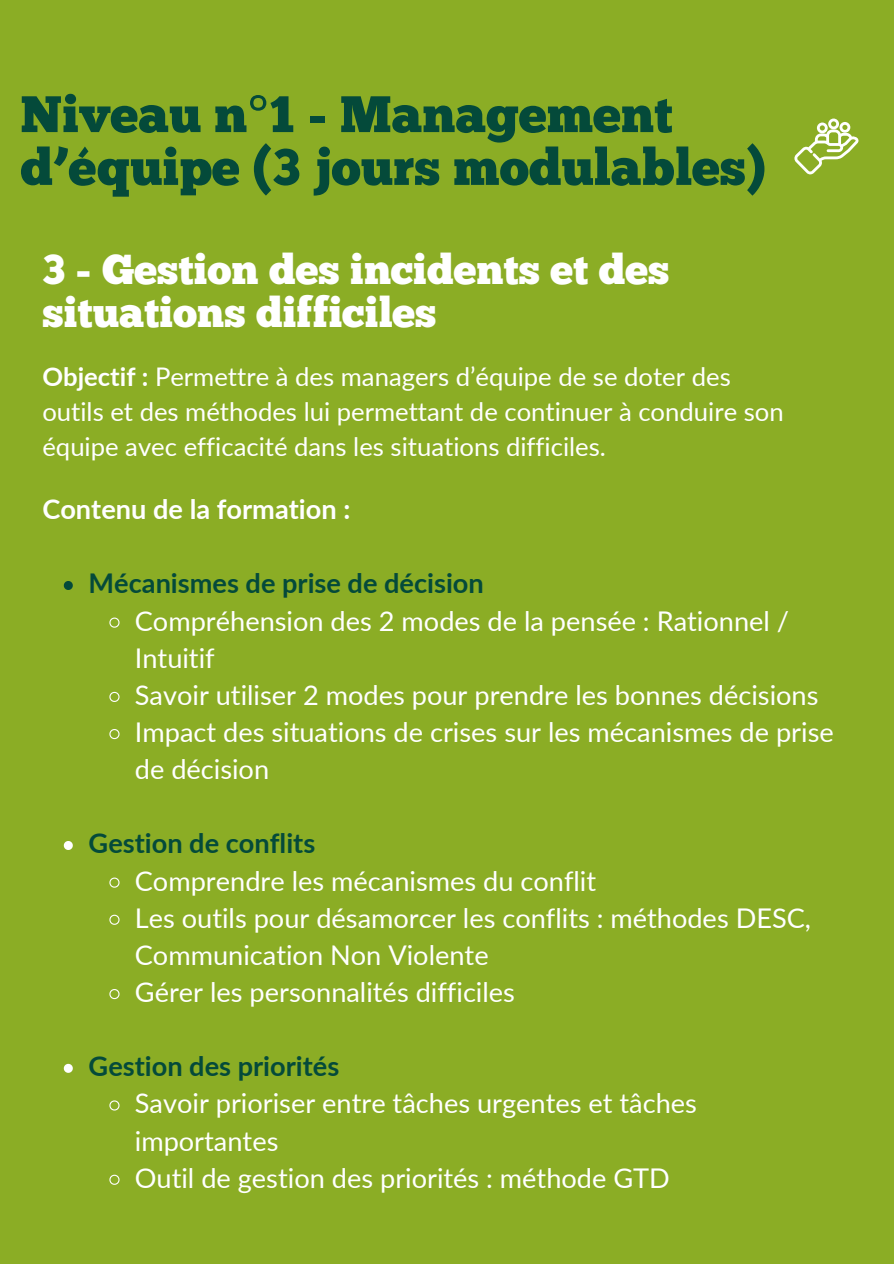
<style>
.page{position:relative;width:894px;height:1264px;background:#fff}
.page>*{position:absolute;margin:0;border:0;box-sizing:border-box;transform-origin:0 0}
.t1{font:51.15px/52.8px "Chunk Five";color:#044a3a}
.t2{font:41.85px/43.3px "Chunk Five";color:#fff}
.t3{font:27.15px/37.2px "Lato";color:#fff}
.t4{font:700 27.15px "Lato";color:#044a3a}
.t5{font:700 27.15px "Lato";color:#fff}
.t6{font:25.65px/34.8px "Lato";color:#fff}
.s1{font-family:"Noto Sans"}
.s2{font-weight:700}
</style>
<div class="page">
<div style="left:0;top:0;width:893px;height:1263px;background:#8bad25"></div>
<svg style="left:794px;top:118px;width:63px;height:56px"></svg>
<svg style="left:64px;top:581px;width:9px;height:9px"></svg>
<svg style="left:109px;top:617px;width:11px;height:11px"></svg>
<svg style="left:109px;top:691px;width:11px;height:11px"></svg>
<svg style="left:109px;top:729px;width:11px;height:11px"></svg>
<svg style="left:64px;top:841px;width:9px;height:9px"></svg>
<svg style="left:109px;top:877px;width:11px;height:11px"></svg>
<svg style="left:109px;top:914px;width:11px;height:11px"></svg>
<svg style="left:109px;top:989px;width:11px;height:10px"></svg>
<svg style="left:64px;top:1063px;width:9px;height:9px"></svg>
<svg style="left:109px;top:1100px;width:11px;height:11px"></svg>
<svg style="left:109px;top:1174px;width:11px;height:11px"></svg>
<h1 class="t1" style="left:20px;top:93px;width:746px">Niveau n<span class="s1">°</span>1 - Management d’équipe (3 jours modulables)</h1>
<p class="t2" style="left:42px;top:252px;width:628px">3 - Gestion des incidents et des situations difficiles</p>
<h2 class="t6" style="left:42px;top:358px;width:742px"><span class="s2">Objectif :</span> Permettre à des managers d’équipe de se doter des outils et des méthodes lui permettant de continuer à conduire son équipe avec efficacité dans les situations difficiles.</h2>
<p class="t5" style="left:42px;top:492px;width:309px">Contenu de la formation :</p>
<h3 class="t4" style="left:89px;top:566px;width:396px">Mécanismes de prise de décision</h3>
<p class="t3" style="left:135px;top:601px;width:655px">Compréhension des 2 modes de la pensée : Rationnel /<br>Intuitif</p>
<p class="t3" style="left:135px;top:675px;width:685px">Savoir utiliser 2 modes pour prendre les bonnes décisions</p>
<p class="t3" style="left:135px;top:712px;width:700px">Impact des situations de crises sur les mécanismes de prise de décision</p>
<p class="t4" style="left:89px;top:826px;width:228px">Gestion de conflits</p>
<p class="t3" style="left:135px;top:861px;width:462px">Comprendre les mécanismes du conflit</p>
<p class="t3" style="left:135px;top:898px;width:677px">Les outils pour désamorcer les conflits : méthodes DESC,<br>Communication Non Violente</p>
<p class="t3" style="left:135px;top:972px;width:381px">Gérer les personnalités difficiles</p>
<p class="t4" style="left:89px;top:1049px;width:252px">Gestion des priorités</p>
<p class="t3" style="left:135px;top:1084px;width:563px">Savoir prioriser entre tâches urgentes et tâches importantes</p>
<p class="t3" style="left:135px;top:1158px;width:536px">Outil de gestion des priorités : méthode GTD</p>
</div>
